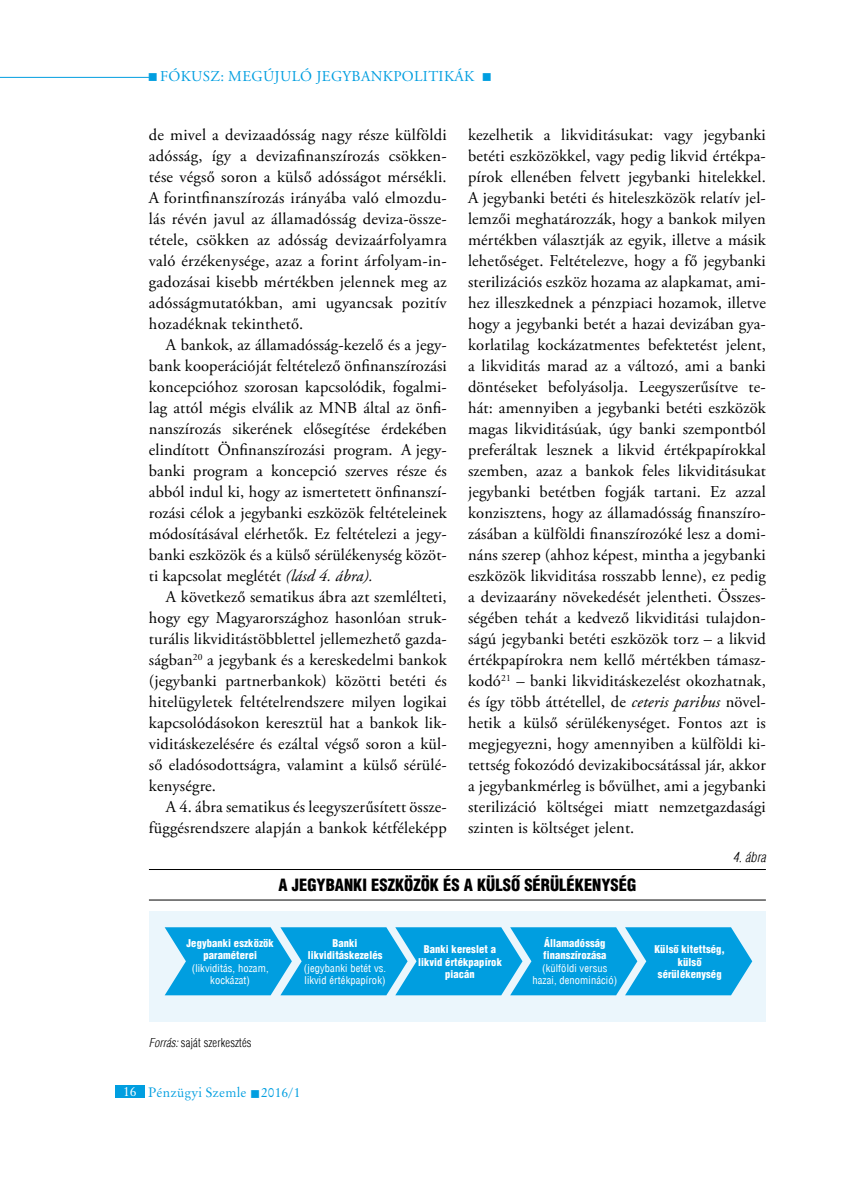
<style>
.page{position:relative;width:851px;height:1191px;background:#fff}
.page>*{position:absolute;margin:0;border:0;box-sizing:border-box;transform-origin:0 0}
.t1{font:16.5px/21px "Adobe Garamond Pro";letter-spacing:-.005em;color:#000;text-align:justify}
.t2{font:900 condensed 16.5px "H Helvetica";color:#000}
.t3{font:15px "Adobe Garamond Pro";letter-spacing:.15em;color:#009ee0}
.t4{font:13.5px "Original Garamond HU Normal";letter-spacing:.01em;color:#009ee0}
.t5{font:italic 300 condensed 13.5px "H Helvetica";color:#000}
.t6{font:300 condensed 12px "H Helvetica";letter-spacing:.01em;color:#000}
.t7{font:900 condensed 10.5px/12.6px "H Helvetica";letter-spacing:.01em;color:#fff;text-align:center}
.t8{font:condensed 10.5px/12.6px "H Helvetica";letter-spacing:.01em;color:#fff;text-align:center}
.s1{font-style:italic}
.s2{color:#fff}
</style>
<div class="page">
<hr style="left:0;top:77px;width:149px;height:1px;background:#009ee0">
<div style="left:115px;top:1084px;width:30px;height:13px;background:#009ee0"></div>
<hr style="left:149px;top:869px;width:616px;height:1px;background:#000">
<hr style="left:149px;top:899px;width:616px;height:1px;background:#000">
<div style="left:149px;top:911px;width:616px;height:110px;background:#ebf6fc"></div>
<svg style="left:164px;top:927px;width:588px;height:68px;background:#18a7e2"></svg>
<p class="t3" style="left:148px;top:67px;width:346px">■ fókusz: Megújuló Jegybankpolitikák ■</p>
<p class="t1" style="left:149px;top:125px;width:299px">de mivel a devizaadósság nagy része külföldi adósság, így a devizafinanszírozás csökken&shy;tése végső soron a külső adósságot mérsékli.<br>A forintfinanszírozás irányába való elmozdu&shy;lás révén javul az államadósság deviza-össze&shy;tétele, csökken az adósság devizaárfolyamra való érzékenysége, azaz a forint árfolyam-in&shy;gadozásai kisebb mértékben jelennek meg az adósságmutatókban, ami ugyancsak pozitív hozadéknak tekinthető.</p>
<p class="t1" style="left:149px;top:335px;width:299px;text-indent:17px">A bankok, az államadósság-kezelő és a jegy&shy;bank kooperációját feltételező önfinanszírozási koncepcióhoz szorosan kapcsolódik, fogalmi&shy;lag attól mégis elválik az MNB által az önfi&shy;nanszírozás sikerének elősegítése érdekében elindított Önfinanszírozási program. A jegy&shy;banki program a koncepció szerves része és abból indul ki, hogy az ismertetett önfinanszí&shy;rozási célok a jegybanki eszközök feltételeinek módosításával elérhetők. Ez feltételezi a jegy&shy;banki eszközök és a külső sérülékenység közöt&shy;ti kapcsolat meglétét <span class="s1">(lásd 4. ábra).</span></p>
<p class="t1" style="left:149px;top:587px;width:299px;text-indent:17px">A következő sematikus ábra azt szemlélteti, hogy egy Magyarországhoz hasonlóan struk&shy;turális likviditástöbblettel jellemezhető gazda&shy;ságban<sup>20</sup> a jegybank és a kereskedelmi bankok (jegybanki partnerbankok) közötti betéti és hitelügyletek feltételrendszere milyen logikai kapcsolódásokon keresztül hat a bankok lik&shy;viditáskezelésére és ezáltal végső soron a kül&shy;ső eladósodottságra, valamint a külső sérülé&shy;kenységre.</p>
<p class="t1" style="left:149px;top:797px;width:299px;text-align:right">A 4. ábra sematikus és leegyszerűsített össze&shy;függésrendszere alapján a bankok kétféleképp</p>
<p class="t1" style="left:468px;top:125px;width:300px">kezelhetik a likviditásukat: vagy jegybanki betéti eszközökkel, vagy pedig likvid értékpa&shy;pírok ellenében felvett jegybanki hitelekkel.<br>A jegybanki betéti és hiteleszközök relatív jel&shy;lemzői meghatározzák, hogy a bankok milyen mértékben választják az egyik, illetve a másik lehetőséget. Feltételezve, hogy a fő jegybanki sterilizációs eszköz hozama az alapkamat, ami&shy;hez illeszkednek a pénzpiaci hozamok, illetve hogy a jegybanki betét a hazai devizában gya&shy;korlatilag kockázatmentes befektetést jelent, a likviditás marad az a változó, ami a banki döntéseket befolyásolja. Leegyszerűsítve te&shy;hát: amennyiben a jegybanki betéti eszközök magas likviditásúak, úgy banki szempontból preferáltak lesznek a likvid értékpapírokkal szemben, azaz a bankok feles likviditásukat jegybanki betétben fogják tartani. Ez azzal konzisztens, hogy az államadósság finanszíro&shy;zásában a külföldi finanszírozóké lesz a domi&shy;náns szerep (ahhoz képest, mintha a jegybanki eszközök likviditása rosszabb lenne), ez pedig a devizaarány növekedését jelentheti. Összes&shy;ségében tehát a kedvező likviditási tulajdon&shy;ságú jegybanki betéti eszközök torz – a likvid értékpapírokra nem kellő mértékben támasz&shy;kodó<sup>21</sup> – banki likviditáskezelést okozhatnak, és így több áttétellel, de <span class="s1">ceteris paribus</span> növel&shy;hetik a külső sérülékenységet. Fontos azt is megjegyezni, hogy amennyiben a külföldi ki&shy;tettség fokozódó devizakibocsátással jár, akkor a jegybankmérleg is bővülhet, ami a jegybanki sterilizáció költségei miatt nemzetgazdasági szinten is költséget jelent.</p>
<p class="t5" style="left:732px;top:849px;width:35px">4. ábra</p>
<p class="t2" style="left:278px;top:874px;width:359px">A jegybanki eszközök és a külső sérülékenység</p>
<p class="t7" style="left:186px;top:936px;width:89px">Jegybanki eszközök paraméterei</p>
<p class="t8" style="left:192px;top:961px;width:78px">(likviditás, hozam, kockázat)</p>
<p class="t6" style="left:149px;top:1035px;width:104px"><span class="s1">Forrás:</span> saját szerkesztés</p>
<p class="t7" style="left:308px;top:936px;width:76px">Banki likviditáskezelés</p>
<p class="t8" style="left:304px;top:961px;width:84px;text-align:left">(jegybanki betét vs. likvid értékpapírok)</p>
<p class="t4" style="left:123px;top:1084px;width:179px"><span class="s2">16</span> Pénzügyi Szemle ■ 2016/1</p>
<p class="t7" style="left:418px;top:942px;width:85px">Banki kereslet a likvid értékpapírok piacán</p>
<p class="t7" style="left:543px;top:936px;width:65px;text-align:left">Államadósság finanszírozása</p>
<p class="t8" style="left:532px;top:961px;width:86px">(külföldi versus hazai, denomináció)</p>
<p class="t7" style="left:654px;top:942px;width:72px">Külső kitettség, külső sérülékenység</p>
</div>
